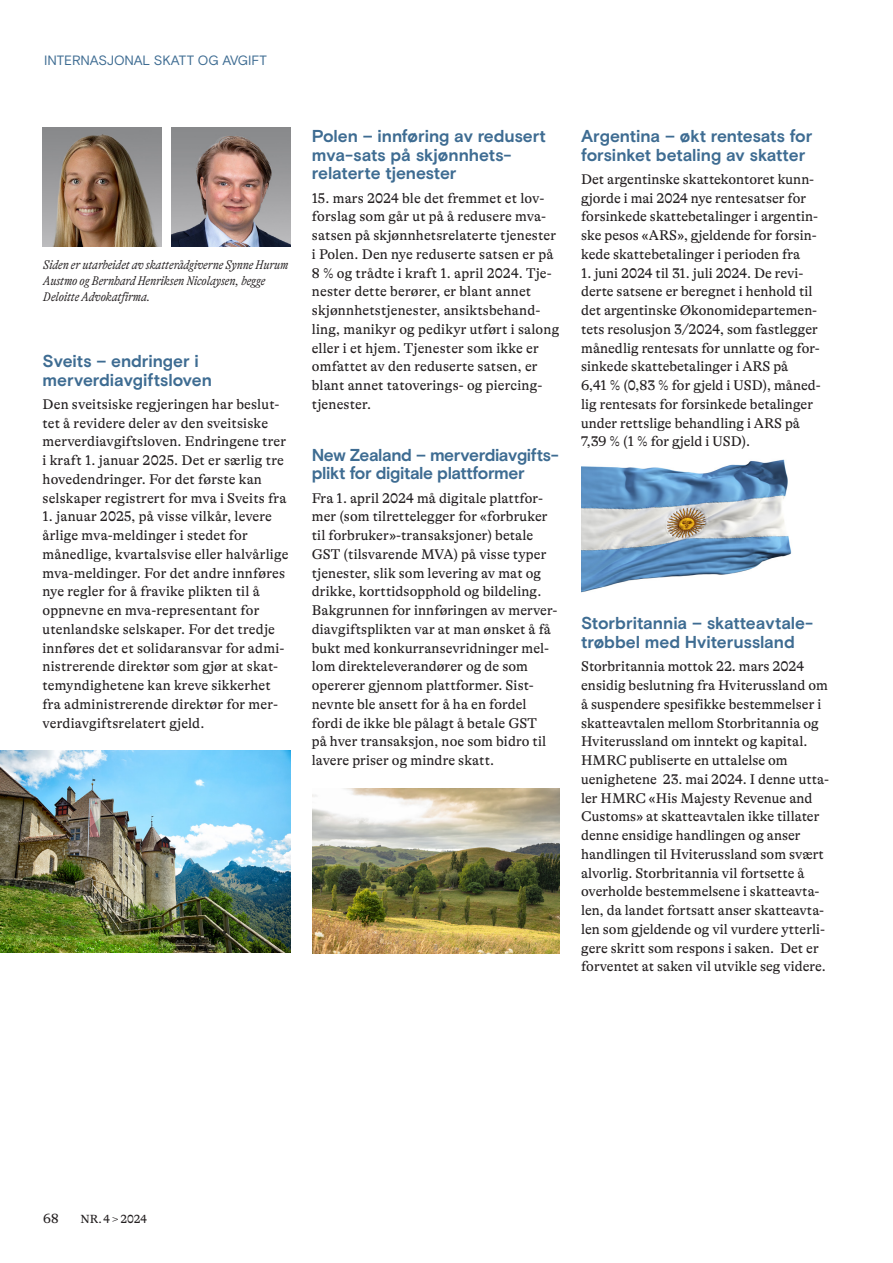
<style>
.page{position:relative;width:893px;height:1263px;background:#fff}
.page>*{position:absolute;margin:0;border:0;box-sizing:border-box;transform-origin:0 0}
.t1{font:700 17.25px/18.8px "Basis Grotesque Pro";letter-spacing:-.01em;color:#3e6c92}
.t2{font:14.25px/18.8px "GT Alpina";color:#231f20}
.t3{font:13.5px "Basis Grotesque Pro";letter-spacing:-.01em;color:#3e6c92}
.t4{font:13.5px "GT Alpina";color:#231f20}
.t5{font:italic 300 condensed 12.75px/15.8px "GT Alpina";color:#231f20}
.t6{font:12px "GT Alpina";letter-spacing:-.005em;color:#231f20}
</style>
<div class="page">
<img style="left:43px;top:128px;width:119px;height:119px">
<img style="left:171px;top:128px;width:120px;height:119px">
<img style="left:0;top:750px;width:291px;height:203px">
<img style="left:312px;top:788px;width:248px;height:165px">
<img style="left:582px;top:459px;width:210px;height:133px">
<p class="t3" style="left:44px;top:53px;width:224px">INTERNASJONAL SKATT OG AVGIFT</p>
<p class="t5" style="left:43px;top:257px;width:247px">Siden er utarbeidet av skatterådgiverne Synne Hurum<br>Austmo og Bernhard Henriksen Nicolaysen, begge<br>Deloitte Advokatfirma.</p>
<p class="t1" style="left:43px;top:352px;width:171px">Sveits – endringer i merverdiavgiftsloven</p>
<p class="t2" style="left:43px;top:395px;width:246px">Den sveitsiske regjeringen har beslut&shy;tet å revidere deler av den sveitsiske merverdiavgiftsloven. Endringene trer i kraft 1. januar 2025. Det er særlig tre hovedendringer. For det første kan selskaper registrert for mva i Sveits fra</p>
<p class="t2" style="left:43px;top:507px;width:247px">1. januar 2025, på visse vilkår, levere årlige mva-meldinger i stedet for månedlige, kvartalsvise eller halvårlige mva-meldinger. For det andre innføres nye regler for å fravike plikten til å oppnevne en mva-representant for utenlandske selskaper. For det tredje innføres det et solidaransvar for admi&shy;nistrerende direktør som gjør at skat&shy;temyndighetene kan kreve sikkerhet fra administrerende direktør for mer&shy;verdiavgiftsrelatert gjeld.</p>
<p class="t1" style="left:312px;top:127px;width:236px">Polen – innføring av redusert mva-sats på skjønnhets&shy;relaterte tjenester</p>
<p class="t2" style="left:312px;top:189px;width:249px">15. mars 2024 ble det fremmet et lov&shy;forslag som går ut på å redusere mva&shy;satsen på skjønnhetsrelaterte tjenester i Polen. Den nye reduserte satsen er på 8 % og trådte i kraft 1. april 2024. Tje&shy;nester dette berører, er blant annet skjønnhetstjenester, ansiktsbehand&shy;ling, manikyr og pedikyr utført i salong eller i et hjem. Tjenester som ikke er omfattet av den reduserte satsen, er blant annet tatoverings- og piercing&shy;tjenester.</p>
<p class="t1" style="left:312px;top:446px;width:248px">New Zealand – merverdiavgifts&shy;plikt for digitale plattformer</p>
<p class="t2" style="left:312px;top:489px;width:247px">Fra 1. april 2024 må digitale plattfor&shy;mer (som tilrettelegger for «forbruker til forbruker»-transaksjoner) betale GST (tilsvarende MVA) på visse typer tjenester, slik som levering av mat og drikke, korttidsopphold og bildeling.<br>Bakgrunnen for innføringen av merver&shy;diavgiftsplikten var at man ønsket å få bukt med konkurransevridninger mel&shy;lom direkteleverandører og de som opererer gjennom plattformer. Sist&shy;nevnte ble ansett for å ha en fordel fordi de ikke ble pålagt å betale GST<br>på hver transaksjon, noe som bidro til lavere priser og mindre skatt.</p>
<p class="t1" style="left:581px;top:127px;width:233px">Argentina – økt rentesats for forsinket betaling av skatter</p>
<p class="t2" style="left:581px;top:170px;width:238px">Det argentinske skattekontoret kunn&shy;gjorde i mai 2024 nye rentesatser for forsinkede skattebetalinger i argentin&shy;ske pesos «ARS», gjeldende for forsin&shy;kede skattebetalinger i perioden fra</p>
<p class="t2" style="left:581px;top:264px;width:241px">1. juni 2024 til 31. juli 2024. De revi&shy;derte satsene er beregnet i henhold til det argentinske Økonomidepartemen&shy;tets resolusjon 3/2024, som fastlegger månedlig rentesats for unnlatte og for&shy;sinkede skattebetalinger i ARS på<br>6,41 % (0,83 % for gjeld i USD), måned&shy;lig rentesats for forsinkede betalinger under rettslige behandling i ARS på 7,39 % (1 % for gjeld i USD).</p>
<p class="t1" style="left:581px;top:615px;width:234px">Storbritannia – skatteavtale&shy;trøbbel med Hviterussland</p>
<p class="t2" style="left:581px;top:657px;width:249px">Storbritannia mottok 22. mars 2024 ensidig beslutning fra Hviterussland om å suspendere spesifikke bestemmelser i skatteavtalen mellom Storbritannia og Hviterussland om inntekt og kapital.<br>HMRC publiserte en uttalelse om uenighetene 23. mai 2024. I denne utta&shy;ler HMRC «His Majesty Revenue and Customs» at skatteavtalen ikke tillater denne ensidige handlingen og anser handlingen til Hviterussland som svært alvorlig. Storbritannia vil fortsette å overholde bestemmelsene i skatteavta&shy;len, da landet fortsatt anser skatteavta&shy;len som gjeldende og vil vurdere ytterli&shy;gere skritt som respons i saken. Det er forventet at saken vil utvikle seg videre.</p>
<p class="t4" style="left:43px;top:1210px;width:17px">68</p>
<p class="t6" style="left:81px;top:1212px;width:68px">NR. 4 &gt; 2024</p>
</div>
